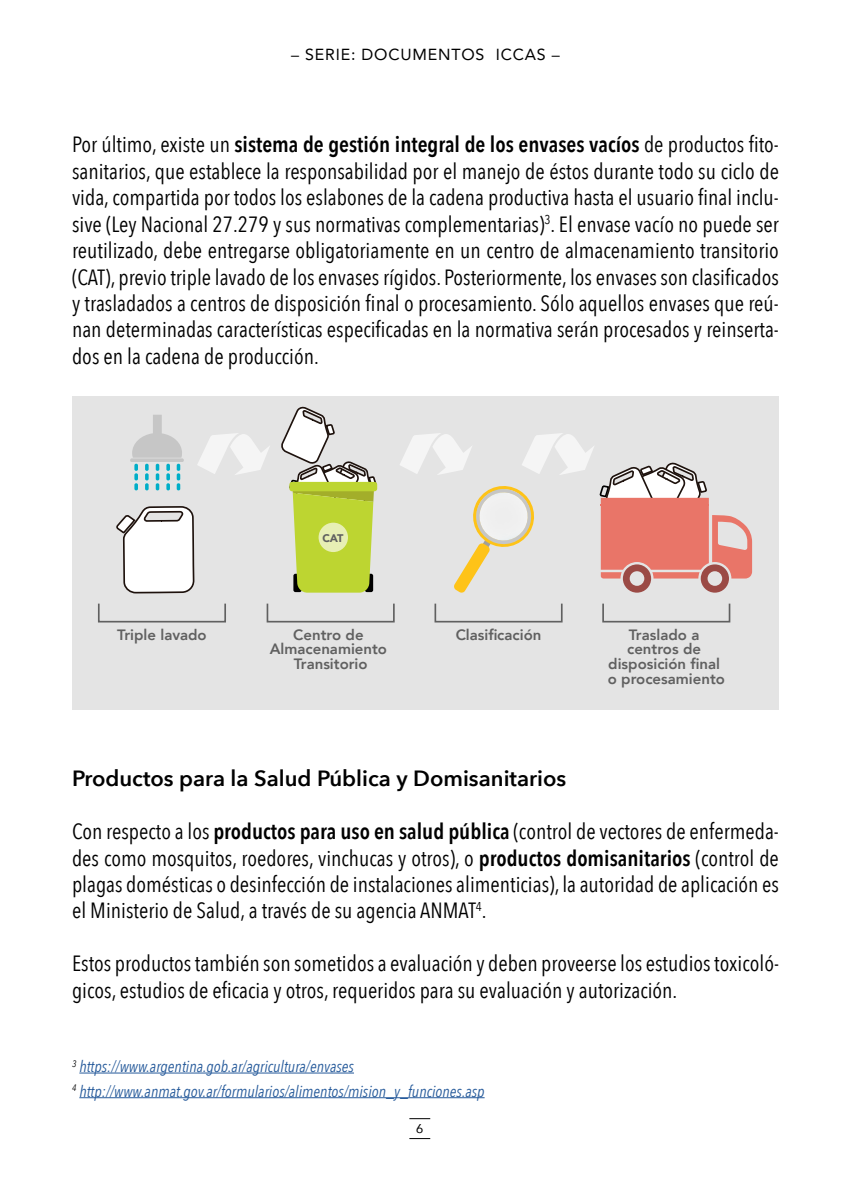
<style>
.page{position:relative;width:851px;height:1191px;background:#fff}
.page>*{position:absolute;margin:0;border:0;box-sizing:border-box;transform-origin:0 0}
.t1{font:22px/26.4px "Avenir Next Condensed";color:#000;text-align:justify}
.t2{font:600 22px "Avenir Next";color:#000}
.t3{font:italic 16px/24.6px "Avenir Next Condensed";color:#275b9b}
.t4{font:16px "Avenir";letter-spacing:.05em;color:#000}
.t5{font:800 15px/15px "Avenir";color:#606060;text-align:center}
.t6{font:12.8px "Avenir";color:#000}
.t7{font:900 11px "Avenir";color:#606060}
.s1{font-weight:600}
</style>
<div class="page">
<svg style="left:409px;top:1118px;width:21px;height:1px"></svg>
<svg style="left:409px;top:1138px;width:21px;height:1px"></svg>
<div style="left:72px;top:396px;width:706px;height:313px;background:#e4e4e4"></div>
<svg style="left:281px;top:406px;width:97px;height:186px"></svg>
<svg style="left:197px;top:433px;width:73px;height:42px"></svg>
<svg style="left:114px;top:506px;width:81px;height:117px"></svg>
<div style="left:98px;top:603px;width:128px;height:19px;border:2px solid #606060"></div>
<div style="left:266px;top:603px;width:128px;height:19px;border:2px solid #606060"></div>
<div style="left:434px;top:603px;width:128px;height:19px;border:2px solid #606060"></div>
<div style="left:602px;top:603px;width:128px;height:19px;border:2px solid #606060"></div>
<svg style="left:132px;top:415px;width:50px;height:43px"></svg>
<hr style="left:130px;top:458px;width:54px;height:4px;background:#c6c6c6;border-radius:2px">
<svg style="left:134px;top:464px;width:4px;height:26px"></svg>
<svg style="left:145px;top:464px;width:4px;height:26px"></svg>
<svg style="left:156px;top:464px;width:3px;height:26px"></svg>
<svg style="left:166px;top:464px;width:4px;height:26px"></svg>
<svg style="left:177px;top:464px;width:3px;height:26px"></svg>
<svg style="left:400px;top:433px;width:352px;height:160px"></svg>
<hr style="left:600px;top:504px;width:108px;height:2px;background:#e97568">
<hr style="left:79px;top:1072px;width:275px;height:1px;background:#275b9b">
<hr style="left:79px;top:1097px;width:405px;height:1px;background:#275b9b">
<p class="t4" style="left:291px;top:41px;width:270px">– SERIE: DOCUMENTOS ICCAS –</p>
<p class="t1" style="left:72px;top:130px;width:708px">Por último, existe un <span class="s1">sistema de gestión integral de los envases vacíos</span> de productos fito&shy;sanitarios, que establece la responsabilidad por el manejo de éstos durante todo su ciclo de vida, compartida por todos los eslabones de la cadena productiva hasta el usuario final inclu&shy;sive (Ley Nacional 27.279 y sus normativas complementarias)<sup>3</sup>. El envase vacío no puede ser reutilizado, debe entregarse obligatoriamente en un centro de almacenamiento transitorio (CAT), previo triple lavado de los envases rígidos. Posteriormente, los envases son clasificados y trasladados a centros de disposición final o procesamiento. Sólo aquellos envases que reú&shy;nan determinadas características especificadas en la normativa serán procesados y reinserta&shy;dos en la cadena de producción.</p>
<p class="t7" style="left:322px;top:528px;width:23px">CAT</p>
<p class="t5" style="left:117px;top:627px;width:91px">Triple lavado</p>
<p class="t5" style="left:270px;top:627px;width:119px">Centro de<br>Almacenamiento<br>Transitorio</p>
<p class="t5" style="left:455px;top:627px;width:87px">Clasificación</p>
<p class="t5" style="left:607px;top:627px;width:119px">Traslado a centros de disposición final o procesamiento</p>
<p class="t2" style="left:72px;top:759px;width:495px">Productos para la Salud Pública y Domisanitarios</p>
<p class="t1" style="left:72px;top:817px;width:708px">Con respecto a los <span class="s1">productos para uso en salud pública</span> (control de vectores de enfermeda&shy;des como mosquitos, roedores, vinchucas y otros), o <span class="s1">productos domisanitarios</span> (control de plagas domésticas o desinfección de instalaciones alimenticias), la autoridad de aplicación es el Ministerio de Salud, a través de su agencia ANMAT<sup>4</sup>.</p>
<p class="t1" style="left:72px;top:949px;width:708px">Estos productos también son sometidos a evaluación y deben proveerse los estudios toxicoló&shy;gicos, estudios de eficacia y otros, requeridos para su evaluación y autorización.</p>
<p class="t3" style="left:72px;top:1054px;width:414px"><sup>3</sup> https://www.argentina.gob.ar/agricultura/envases<br><sup>4</sup> http://www.anmat.gov.ar/formularios/alimentos/mision_y_funciones.asp</p>
<p class="t6" style="left:416px;top:1118px;width:9px">6</p>
</div>
